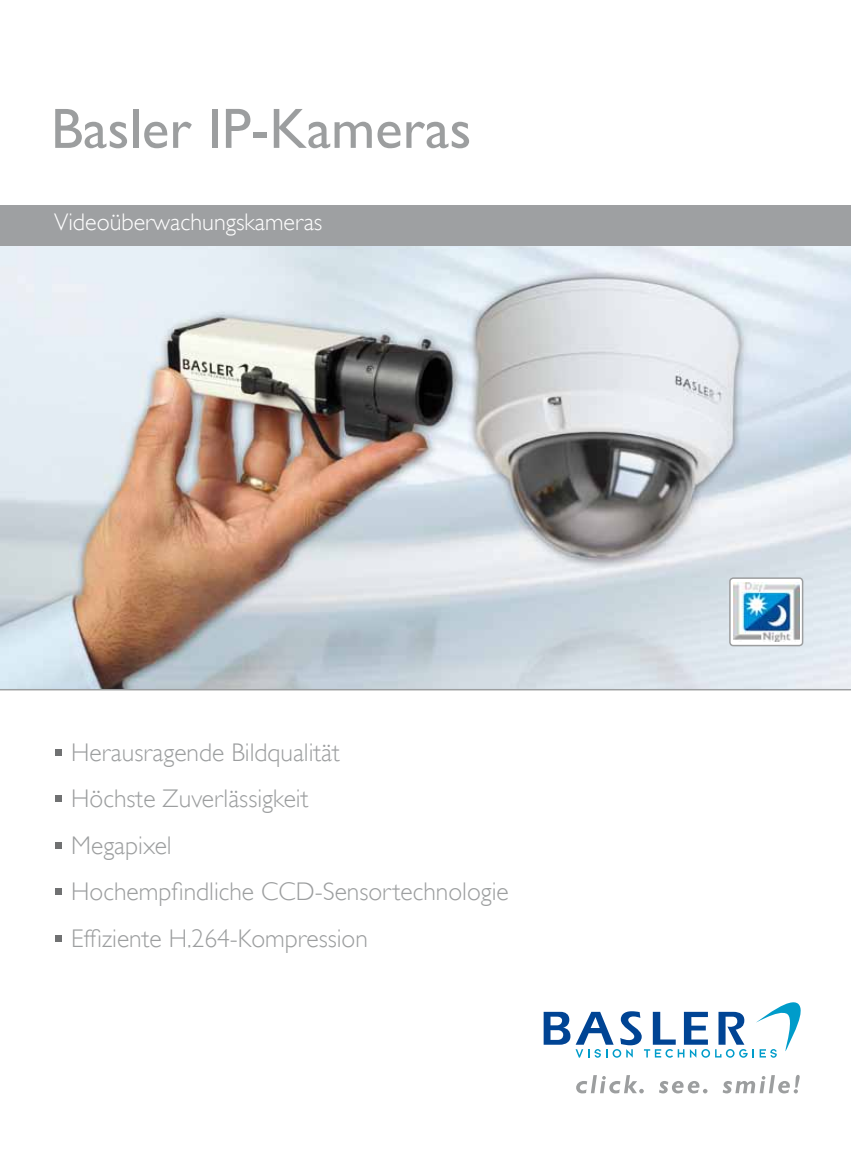
<style>
.page{position:relative;width:851px;height:1149px;background:#fff}
.page>*{position:absolute;margin:0;border:0;box-sizing:border-box;transform-origin:0 0}
.t1{font:57px "Gill Sans";color:#9c9e9f}
.t2{font:300 25.5px/46.5px "Gill Sans";color:#9c9e9f}
.t3{font:300 24px "Gill Sans";color:#fff}
</style>
<div class="page">
<img style="left:0;top:245px;width:850px;height:443px">
<div style="left:0;top:205px;width:850px;height:40px;background:#9ea0a2"></div>
<hr style="left:0;top:688px;width:850px;height:2px;background:#9c9e9f">
<div style="left:56px;top:748px;width:6px;height:7px;background:#707172"></div>
<div style="left:56px;top:841px;width:6px;height:7px;background:#707172"></div>
<div style="left:56px;top:794px;width:6px;height:7px;background:#707172"></div>
<svg style="left:56px;top:888px;width:6px;height:6px"></svg>
<svg style="left:56px;top:935px;width:6px;height:5px"></svg>
<svg style="left:576px;top:1075px;width:67px;height:18px"></svg>
<svg style="left:659px;top:1081px;width:48px;height:12px"></svg>
<svg style="left:722px;top:1075px;width:77px;height:18px"></svg>
<svg style="left:543px;top:1002px;width:258px;height:56px"></svg>
<svg style="left:729px;top:578px;width:73px;height:67px"></svg>
<img style="left:733px;top:582px;width:66px;height:59px">
<div style="left:729px;top:577px;width:74px;height:69px;border:2px solid #9c9e9f;border-radius:3px"></div>
<h1 class="t1" style="left:51px;top:95px;width:422px">Basler IP-Kameras</h1>
<p class="t3" style="left:54px;top:208px;width:270px">Videoüberwachungskameras</p>
<p class="t2" style="left:71px;top:728px;width:439px">Herausragende Bildqualität<br>Höchste Zuverlässigkeit<br>Megapixel<br>Hochempfindliche CCD-Sensortechnologie<br>Effiziente H.264-Kompression</p>
</div>
